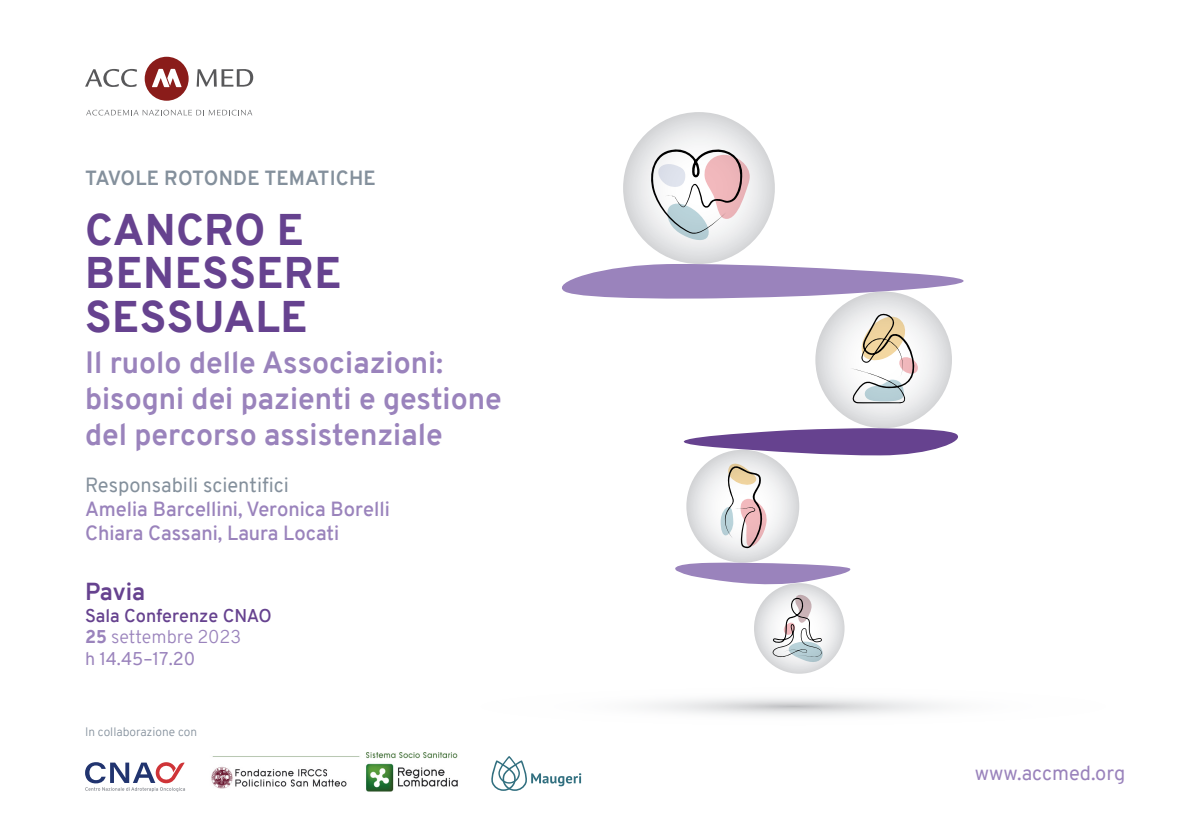
<style>
.page{position:relative;width:1191px;height:840px;background:#fff}
.page>*{position:absolute;margin:0;border:0;box-sizing:border-box;transform-origin:0 0}
.t1{font:800 43.2px/43.2px "Overpass";letter-spacing:.01em;color:#66428f}
.t2{font:700 30px/36px "Overpass";color:#9a83bc}
.t3{font:700 24px "Overpass";letter-spacing:-.005em;color:#66428f}
.t4{font:600 20px/24px "Overpass";color:#9a83bc}
.t5{font:20px "Overpass";color:#84909c}
.t6{font:700 20px "Overpass";letter-spacing:.01em;color:#84909c}
.t7{font:20px "Overpass";color:#9a83bc}
.t8{font:600 18px/21.6px "Overpass";color:#66428f}
.t9{font:300 12px "Overpass";color:#84909c}
.s1{font-weight:800;color:#9a83bc}
.s2{font-weight:300;color:#9a83bc}
.s3{font-weight:400;color:#9a83bc}
</style>
<div class="page">
<svg style="left:646px;top:665px;width:294px;height:50px"></svg>
<svg style="left:754px;top:582px;width:90px;height:91px"></svg>
<svg style="left:623px;top:112px;width:152px;height:152px;background:#e1e2e4"></svg>
<svg style="left:651px;top:149px;width:98px;height:93px"></svg>
<div style="left:686px;top:449px;width:113px;height:113px;background:#dedfe1;border-radius:56px"></div>
<svg style="left:815px;top:291px;width:137px;height:137px"></svg>
<svg style="left:850px;top:310px;width:70px;height:93px"></svg>
<svg style="left:562px;top:263px;width:402px;height:38px"></svg>
<svg style="left:683px;top:425px;width:275px;height:123px"></svg>
<svg style="left:675px;top:561px;width:176px;height:100px"></svg>
<svg style="left:86px;top:110px;width:166px;height:5px"></svg>
<svg style="left:85px;top:69px;width:52px;height:18px"></svg>
<svg style="left:197px;top:69px;width:56px;height:18px"></svg>
<svg style="left:145px;top:57px;width:44px;height:44px"></svg>
<svg style="left:85px;top:762px;width:100px;height:29px"></svg>
<img style="left:211px;top:752px;width:247px;height:39px">
<svg style="left:491px;top:756px;width:90px;height:34px"></svg>
<p class="t6" style="left:85px;top:164px;width:292px">TAVOLE ROTONDE TEMATICHE</p>
<h1 class="t1" style="left:85px;top:208px;width:257px">CANCRO E<br>BENESSERE<br>SESSUALE</h1>
<p class="t2" style="left:85px;top:345px;width:418px">Il ruolo delle Associazioni: bisogni dei pazienti e gestione del percorso assistenziale</p>
<p class="t5" style="left:85px;top:470px;width:205px">Responsabili scientifici</p>
<p class="t4" style="left:85px;top:496px;width:306px">Amelia Barcellini, Veronica Borelli<br>Chiara Cassani, Laura Locati</p>
<p class="t3" style="left:85px;top:574px;width:62px">Pavia</p>
<p class="t8" style="left:85px;top:604px;width:188px">Sala Conferenze CNAO<br><span class="s1">25</span> <span class="s2">settembre 2023<br></span><span class="s3">h 14.45–17.20</span></p>
<p class="t9" style="left:85px;top:723px;width:114px">In collaborazione con</p>
<p class="t7" style="left:975px;top:758px;width:152px">www.accmed.org</p>
</div>
